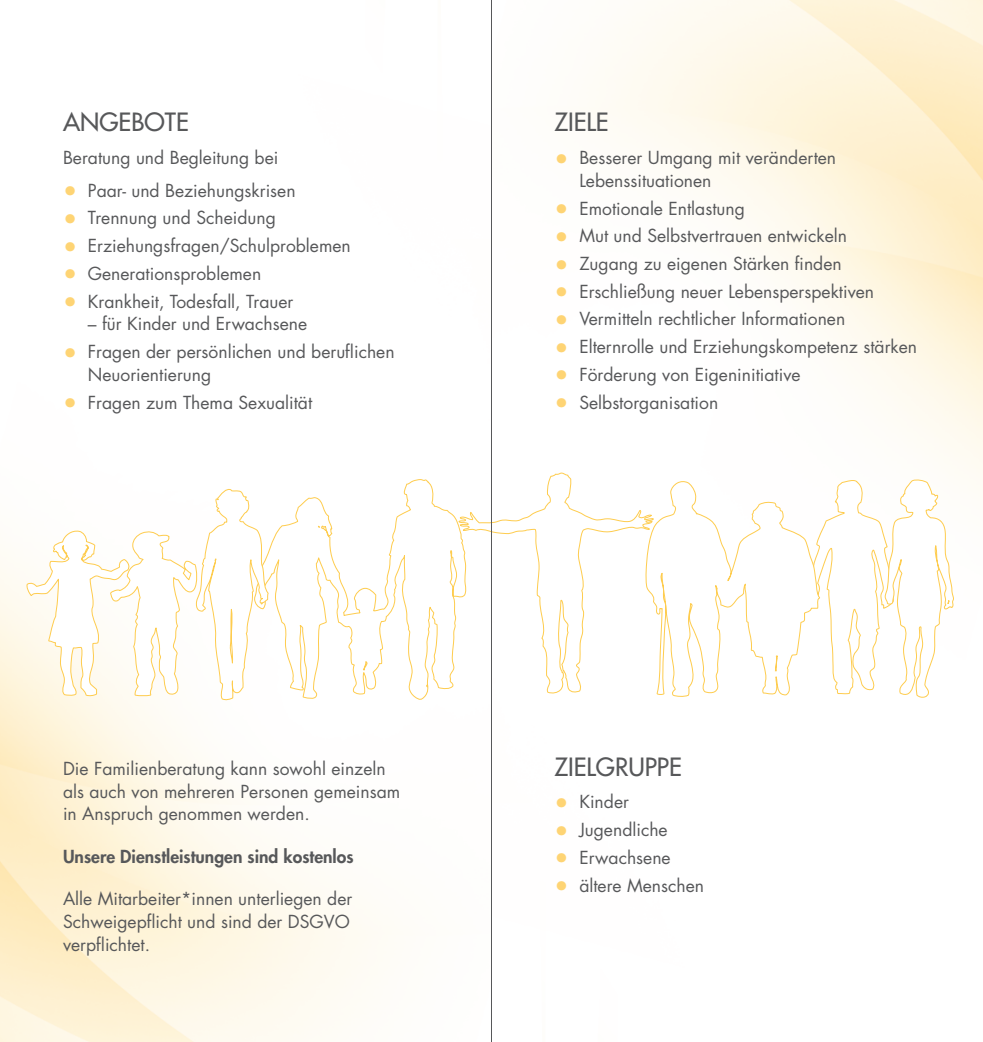
<style>
.page{position:relative;width:983px;height:1042px;background:#fff}
.page>*{position:absolute;margin:0;border:0;box-sizing:border-box;transform-origin:0 0}
.t1{font:500 24.5px "Futura Std";color:#57585a}
.t2{font:17.5px/22.8px "Futura Std";color:#57585a}
.t3{font:800 17.5px "Futura Std";color:#57585a}
.s1{font-weight:800;font-size:24.5px;color:#fed474}
</style>
<div class="page">
<svg style="left:269px;top:479px;width:189px;height:221px"></svg>
<svg style="left:26px;top:489px;width:243px;height:248px"></svg>
<svg style="left:458px;top:472px;width:186px;height:222px"></svg>
<svg style="left:644px;top:478px;width:310px;height:220px"></svg>
<hr style="left:491px;top:0;width:1px;height:1042px;background:#57585a">
<h1 class="t1" style="left:63px;top:107px;width:127px">ANGEBOTE</h1>
<p class="t2" style="left:63px;top:146px;width:217px">Beratung und Begleitung bei</p>
<p class="t2" style="left:63px;top:179px;width:234px"><span class="s1">•</span> Paar- und Beziehungskrisen</p>
<p class="t2" style="left:63px;top:207px;width:214px"><span class="s1">•</span> Trennung und Scheidung</p>
<p class="t2" style="left:63px;top:235px;width:289px"><span class="s1">•</span> Erziehungsfragen/Schulproblemen</p>
<p class="t2" style="left:63px;top:262px;width:200px"><span class="s1">•</span> Generationsproblemen</p>
<p class="t2" style="left:63px;top:290px;width:232px"><span class="s1">•</span> Krankheit, Todesfall, Trauer</p>
<p class="t2" style="left:88px;top:313px;width:221px">– für Kinder und Erwachsene</p>
<p class="t2" style="left:88px;top:340px;width:308px;text-indent:-25px"><span class="s1">•</span> Fragen der persönlichen und beruflichen<br>Neuorientierung</p>
<p class="t2" style="left:63px;top:391px;width:251px"><span class="s1">•</span> Fragen zum Thema Sexualität</p>
<p class="t2" style="left:63px;top:757px;width:338px">Die Familienberatung kann sowohl einzeln als auch von mehreren Personen gemeinsam in Anspruch genommen werden.</p>
<p class="t3" style="left:63px;top:845px;width:292px">Unsere Dienstleistungen sind kostenlos</p>
<p class="t2" style="left:63px;top:888px;width:291px">Alle Mitarbeiter*innen unterliegen der<br>Schweigepflicht und sind der DSGVO verpflichtet.</p>
<h1 class="t1" style="left:554px;top:107px;width:56px">ZIELE</h1>
<p class="t2" style="left:579px;top:146px;width:258px;text-indent:-25px"><span class="s1">•</span> Besserer Umgang mit veränderten<br>Lebenssituationen</p>
<p class="t2" style="left:554px;top:197px;width:192px"><span class="s1">•</span> Emotionale Entlastung</p>
<p class="t2" style="left:554px;top:225px;width:294px"><span class="s1">•</span> Mut und Selbstvertrauen entwickeln</p>
<p class="t2" style="left:554px;top:252px;width:288px"><span class="s1">•</span> Zugang zu eigenen Stärken finden</p>
<p class="t2" style="left:554px;top:280px;width:321px"><span class="s1">•</span> Erschließung neuer Lebensperspektiven</p>
<p class="t2" style="left:554px;top:308px;width:292px"><span class="s1">•</span> Vermitteln rechtlicher Informationen</p>
<p class="t2" style="left:554px;top:335px;width:364px"><span class="s1">•</span> Elternrolle und Erziehungskompetenz stärken</p>
<p class="t2" style="left:554px;top:363px;width:247px"><span class="s1">•</span> Förderung von Eigeninitiative</p>
<p class="t2" style="left:554px;top:391px;width:165px"><span class="s1">•</span> Selbstorganisation</p>
<h1 class="t1" style="left:554px;top:751px;width:129px">ZIELGRUPPE</h1>
<p class="t2" style="left:554px;top:791px;width:76px"><span class="s1">•</span> Kinder</p>
<p class="t2" style="left:554px;top:818px;width:115px"><span class="s1">•</span> Jugendliche</p>
<p class="t2" style="left:554px;top:846px;width:118px"><span class="s1">•</span> Erwachsene</p>
<p class="t2" style="left:554px;top:874px;width:151px"><span class="s1">•</span> ältere Menschen</p>
</div>
